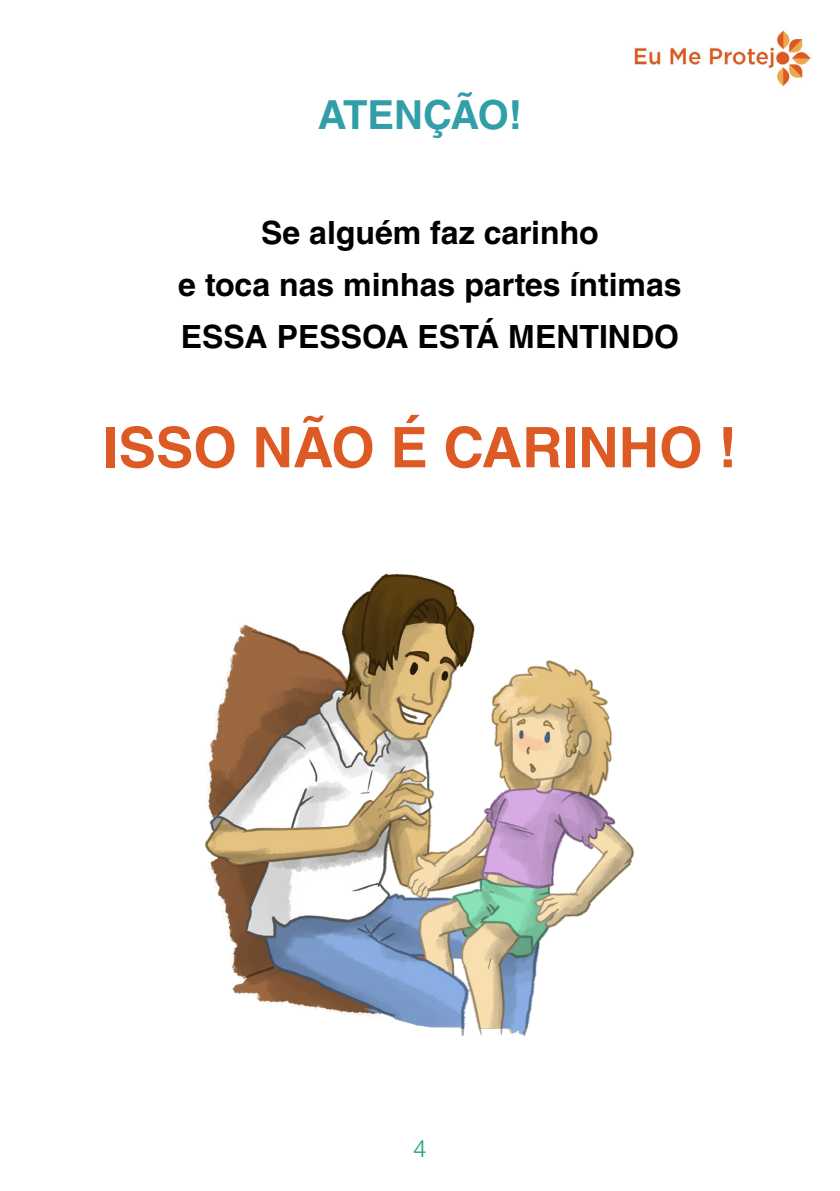
<style>
.page{position:relative;width:840px;height:1191px;background:#fff}
.page>*{position:absolute;margin:0;border:0;box-sizing:border-box;transform-origin:0 0}
.t1{font:700 56px "Helvetica LT Std";color:#dd5a24}
.t2{font:700 40px "Helvetica LT Std";letter-spacing:-.02em;color:#319ea8}
.t3{font:700 32px "Helvetica LT Std";color:#000}
.t4{font:300 24px "Helvetica LT Std";color:#21a57d}
</style>
<div class="page">
<img style="left:634px;top:30px;width:177px;height:57px">
<img style="left:205px;top:573px;width:429px;height:463px">
<p class="t2" style="left:317px;top:91px;width:206px">ATENÇÃO!</p>
<p class="t3" style="left:261px;top:213px;width:339px">Se alguém faz carinho</p>
<p class="t3" style="left:178px;top:265px;width:504px">e toca nas minhas partes íntimas</p>
<p class="t3" style="left:181px;top:317px;width:499px">ESSA PESSOA ESTÁ MENTINDO</p>
<p class="t1" style="left:103px;top:413px;width:635px">ISSO NÃO É CARINHO !</p>
<p class="t4" style="left:413px;top:1133px;width:15px">4</p>
</div>
